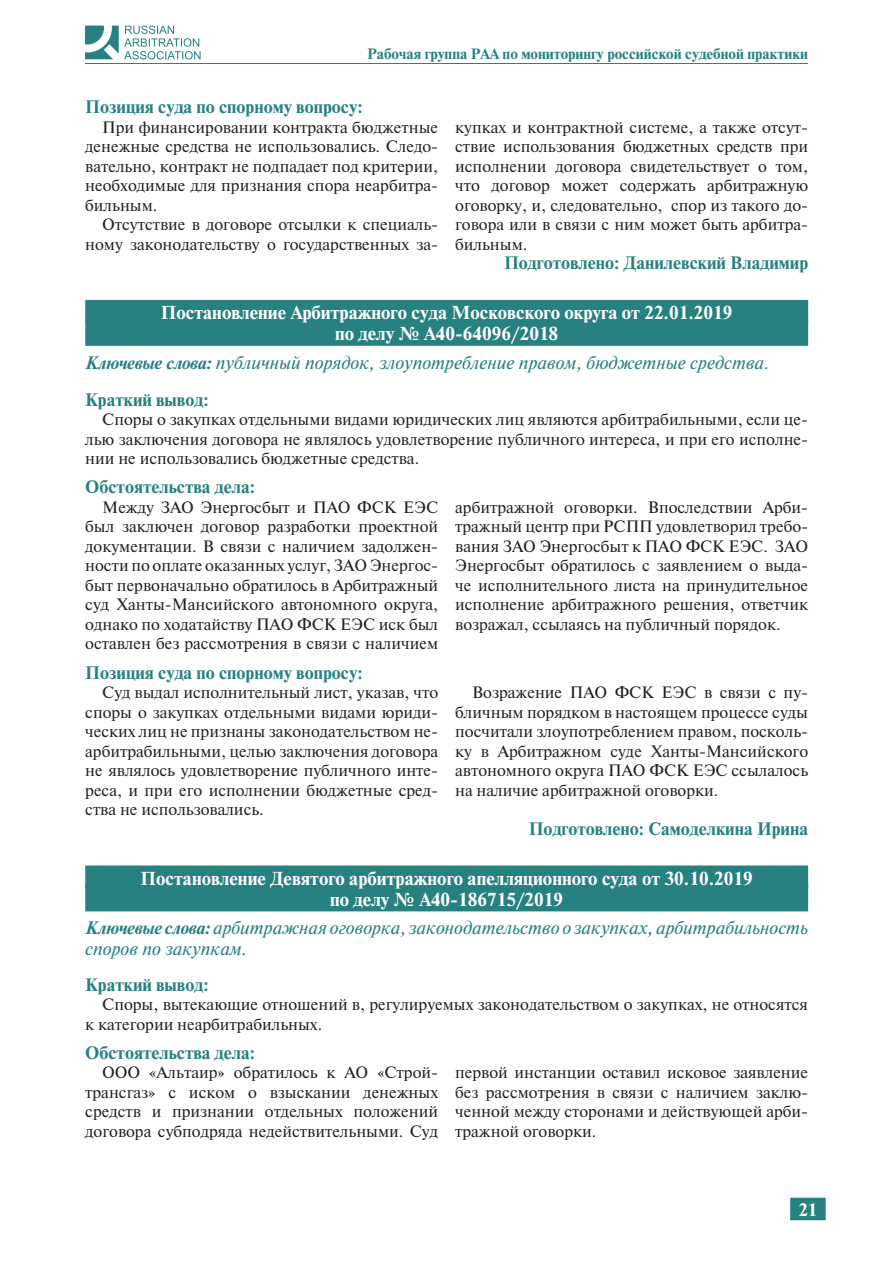
<style>
.page{position:relative;width:893px;height:1263px;background:#fff}
.page>*{position:absolute;margin:0;border:0;box-sizing:border-box;transform-origin:0 0}
.t1{font:700 18.75px/20.7px "Newton C";color:#fff;text-align:center}
.t2{font:italic 18.75px/20.2px "Newton C";color:#288181}
.t3{font:700 18px "Newton C";color:#288181}
.t4{font:700 18px "Newton C";color:#fff}
.t5{font:16.5px/19.5px "Newton C";color:#231f20;text-align:justify}
.t6{font:700 15px "Newton C";color:#288181}
.s1{font-weight:700;font-size:18px}
</style>
<div class="page">
<div style="left:790px;top:1198px;width:36px;height:22px;background:#288181"></div>
<hr style="left:85px;top:63px;width:723px;height:1px;background:#288181">
<svg style="left:85px;top:26px;width:116px;height:34px"></svg>
<div style="left:85px;top:300px;width:723px;height:22px;background:#288181"></div>
<div style="left:85px;top:319px;width:723px;height:27px;background:#288181"></div>
<div style="left:85px;top:865px;width:723px;height:23px;background:#288181"></div>
<div style="left:85px;top:884px;width:723px;height:27px;background:#288181"></div>
<p class="t6" style="left:367px;top:45px;width:442px">Рабочая группа РАА по мониторингу российской судебной практики</p>
<p class="t3" style="left:85px;top:97px;width:279px">Позиция суда по спорному вопросу:</p>
<p class="t5" style="left:85px;top:117px;width:354px;text-indent:17px">При финансировании контракта бюджетные денежные средства не использовались. Следо&shy;вательно, контракт не подпадает под критерии, необходимые для признания спора неарбитра&shy;бильным.</p>
<p class="t5" style="left:85px;top:215px;width:354px;text-align:right">Отсутствие в договоре отсылки к специаль&shy;ному законодательству о государственных за-</p>
<p class="t5" style="left:455px;top:117px;width:354px">купках и контрактной системе, а также отсут&shy;ствие использования бюджетных средств при исполнении договора свидетельствует о том, что договор может содержать арбитражную оговорку, и, следовательно, спор из такого до&shy;говора или в связи с ним может быть арбитра&shy;бильным.</p>
<p class="t3" style="left:504px;top:253px;width:306px">Подготовлено: Данилевский Владимир</p>
<p class="t1" style="left:161px;top:303px;width:573px">Постановление Арбитражного суда Московского округа от 22.01.2019 по делу № А40-64096/2018</p>
<p class="t2" style="left:85px;top:352px;width:686px"><span class="s1">Ключевые слова:</span> публичный порядок, злоупотребление правом, бюджетные средства.</p>
<p class="t3" style="left:85px;top:389px;width:125px">Краткий вывод:</p>
<p class="t5" style="left:85px;top:410px;width:724px;text-indent:17px">Споры о закупках отдельными видами юридических лиц являются арбитрабильными, если це&shy;лью заключения договора не являлось удовлетворение публичного интереса, и при его исполне&shy;нии не использовались бюджетные средства.</p>
<p class="t3" style="left:85px;top:477px;width:171px">Обстоятельства дела:</p>
<p class="t5" style="left:85px;top:497px;width:354px;text-indent:17px">Между ЗАО Энергосбыт и ПАО ФСК ЕЭС был заключен договор разработки проектной документации. В связи с наличием задолжен&shy;ности по оплате оказанных услуг, ЗАО Энергос&shy;быт первоначально обратилось в Арбитражный суд Ханты-Мансийского автономного округа, однако по ходатайству ПАО ФСК ЕЭС иск был оставлен без рассмотрения в связи с наличием</p>
<p class="t5" style="left:455px;top:497px;width:354px">арбитражной оговорки. Впоследствии Арби&shy;тражный центр при РСПП удовлетворил требо&shy;вания ЗАО Энергосбыт к ПАО ФСК ЕЭС. ЗАО Энергосбыт обратилось с заявлением о выда&shy;че исполнительного листа на принудительное исполнение арбитражного решения, ответчик возражал, ссылаясь на публичный порядок.</p>
<p class="t3" style="left:85px;top:662px;width:279px">Позиция суда по спорному вопросу:</p>
<p class="t5" style="left:85px;top:683px;width:354px;text-indent:17px">Суд выдал исполнительный лист, указав, что споры о закупках отдельными видами юриди&shy;ческих лиц не признаны законодательством не&shy;арбитрабильными, целью заключения договора не являлось удовлетворение публичного инте&shy;реса, и при его исполнении бюджетные сред&shy;ства не использовались.</p>
<p class="t5" style="left:455px;top:683px;width:354px;text-indent:17px">Возражение ПАО ФСК ЕЭС в связи с пу&shy;бличным порядком в настоящем процессе суды посчитали злоупотреблением правом, посколь&shy;ку в Арбитражном суде Ханты-Мансийского автономного округа ПАО ФСК ЕЭС ссылалось на наличие арбитражной оговорки.</p>
<p class="t3" style="left:529px;top:818px;width:281px">Подготовлено: Самоделкина Ирина</p>
<p class="t1" style="left:141px;top:868px;width:614px">Постановление Девятого арбитражного апелляционного суда от 30.10.2019 по делу № А40-186715/2019</p>
<p class="t2" style="left:85px;top:918px;width:724px"><span class="s1">Ключевые слова:</span> арбитражная оговорка, законодательство о закупках, арбитрабильность споров по закупкам.</p>
<p class="t3" style="left:85px;top:974px;width:125px">Краткий вывод:</p>
<p class="t5" style="left:85px;top:995px;width:724px;text-indent:17px">Споры, вытекающие отношений в, регулируемых законодательством о закупках, не относятся к категории неарбитрабильных.</p>
<p class="t3" style="left:85px;top:1043px;width:171px">Обстоятельства дела:</p>
<p class="t5" style="left:85px;top:1063px;width:354px;text-indent:17px">ООО «Альтаир» обратилось к АО «Строй&shy;трансгаз» с иском о взыскании денежных средств и признании отдельных положений договора субподряда недействительными. Суд</p>
<p class="t5" style="left:455px;top:1063px;width:354px">первой инстанции оставил исковое заявление без рассмотрения в связи с наличием заклю&shy;ченной между сторонами и действующей арби&shy;тражной оговорки.</p>
<p class="t4" style="left:799px;top:1200px;width:20px">21</p>
</div>
